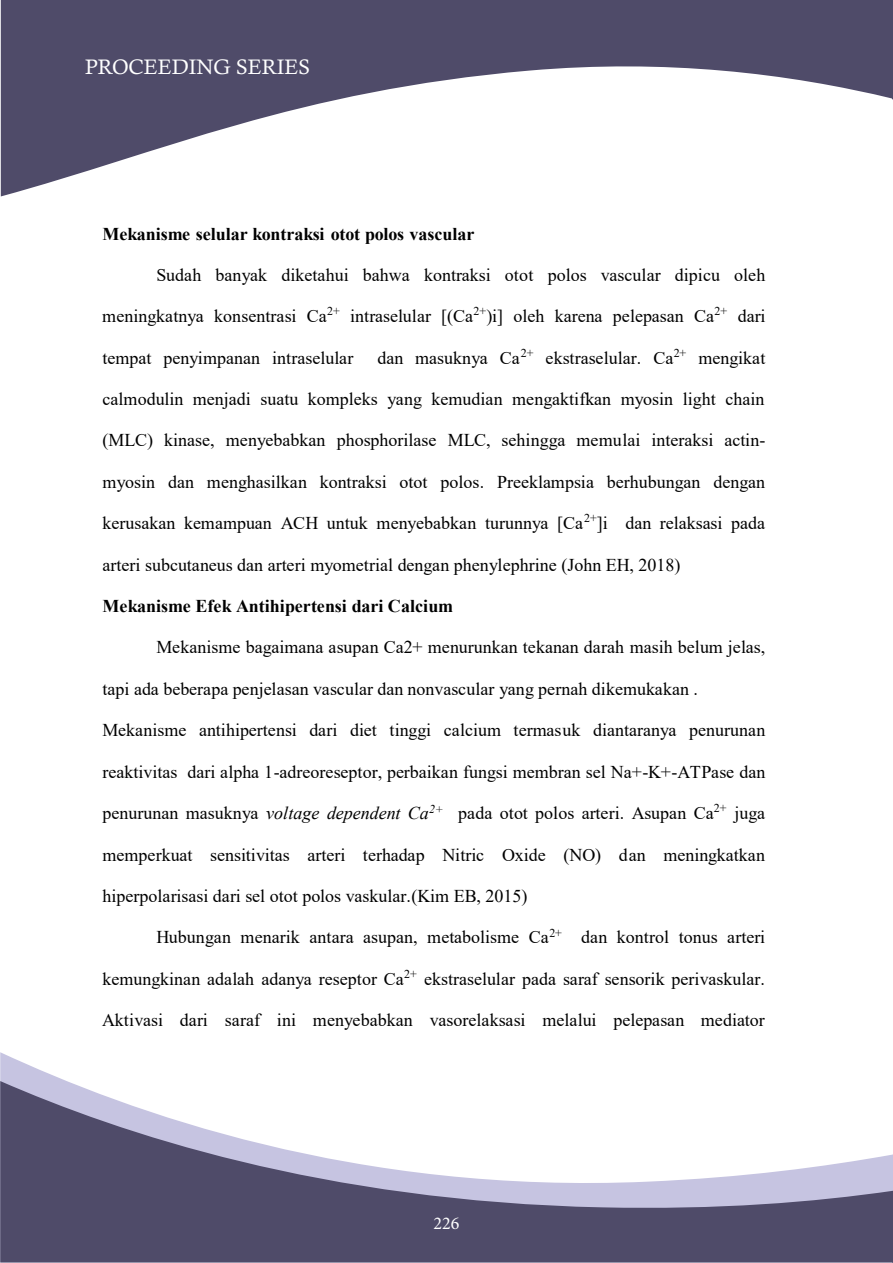
<style>
.page{position:relative;width:893px;height:1263px;background:#fff}
.page>*{position:absolute;margin:0;border:0;box-sizing:border-box;transform-origin:0 0}
.t1{font:21px "Calisto";color:#fff}
.t2{font:18px "Times New Roman";color:#000}
.t3{font:700 18px "Times New Roman";color:#000}
.t4{font:18px "Minion Pro";color:#fff}
.s1{font-style:italic}
</style>
<div class="page">
<svg style="left:0;top:1052px;width:66px;height:29px"></svg>
<svg style="left:0;top:1081px;width:893px;height:181px"></svg>
<svg style="left:1px;top:0;width:892px;height:196px;fill:#4f4b69"></svg>
<p class="t1" style="left:85px;top:55px;width:227px">PROCEEDING SERIES</p>
<p class="t3" style="left:102px;top:221px;width:374px">Mekanisme selular kontraksi otot polos vascular</p>
<p class="t2" style="left:156px;top:262px;width:610px">Sudah banyak diketahui bahwa kontraksi otot polos vascular dipicu oleh</p>
<p class="t2" style="left:102px;top:303px;width:665px">meningkatnya konsentrasi Ca<sup>2+</sup> intraselular [(Ca<sup>2+</sup>)i] oleh karena pelepasan Ca<sup>2+</sup> dari</p>
<p class="t2" style="left:102px;top:345px;width:253px">tempat penyimpanan intraselular</p>
<p class="t2" style="left:377px;top:345px;width:389px">dan masuknya Ca<sup>2+</sup> ekstraselular. Ca<sup>2+</sup> mengikat</p>
<p class="t2" style="left:102px;top:386px;width:664px">calmodulin menjadi suatu kompleks yang kemudian mengaktifkan myosin light chain</p>
<p class="t2" style="left:102px;top:428px;width:665px">(MLC) kinase, menyebabkan phosphorilase MLC, sehingga memulai interaksi actin-</p>
<p class="t2" style="left:102px;top:469px;width:664px">myosin dan menghasilkan kontraksi otot polos. Preeklampsia berhubungan dengan</p>
<p class="t2" style="left:102px;top:510px;width:664px">kerusakan kemampuan ACH untuk menyebabkan turunnya [Ca<sup>2+</sup>]i dan relaksasi pada</p>
<p class="t2" style="left:102px;top:552px;width:580px">arteri subcutaneus dan arteri myometrial dengan phenylephrine (John EH, 2018)</p>
<p class="t3" style="left:102px;top:593px;width:352px">Mekanisme Efek Antihipertensi dari Calcium</p>
<p class="t2" style="left:156px;top:635px;width:610px">Mekanisme bagaimana asupan Ca2+ menurunkan tekanan darah masih belum jelas,</p>
<p class="t2" style="left:102px;top:676px;width:597px">tapi ada beberapa penjelasan vascular dan nonvascular yang pernah dikemukakan .</p>
<p class="t2" style="left:102px;top:718px;width:664px">Mekanisme antihipertensi dari diet tinggi calcium termasuk diantaranya penurunan</p>
<p class="t2" style="left:102px;top:759px;width:665px">reaktivitas dari alpha 1-adreoreseptor, perbaikan fungsi membran sel Na+-K+-ATPase dan</p>
<p class="t2" style="left:102px;top:800px;width:664px">penurunan masuknya <span class="s1">voltage dependent Ca</span><sup>2+</sup> pada otot polos arteri. Asupan Ca<sup>2+</sup> juga</p>
<p class="t2" style="left:102px;top:842px;width:664px">memperkuat sensitivitas arteri terhadap Nitric Oxide (NO) dan meningkatkan</p>
<p class="t2" style="left:102px;top:883px;width:427px">hiperpolarisasi dari sel otot polos vaskular.(Kim EB, 2015)</p>
<p class="t2" style="left:156px;top:925px;width:610px">Hubungan menarik antara asupan, metabolisme Ca<sup>2+</sup> dan kontrol tonus arteri</p>
<p class="t2" style="left:102px;top:966px;width:664px">kemungkinan adalah adanya reseptor Ca<sup>2+</sup> ekstraselular pada saraf sensorik perivaskular.</p>
<p class="t2" style="left:102px;top:1007px;width:664px">Aktivasi dari saraf ini menyebabkan vasorelaksasi melalui pelepasan mediator</p>
<p class="t4" style="left:433px;top:1211px;width:27px">226</p>
</div>
